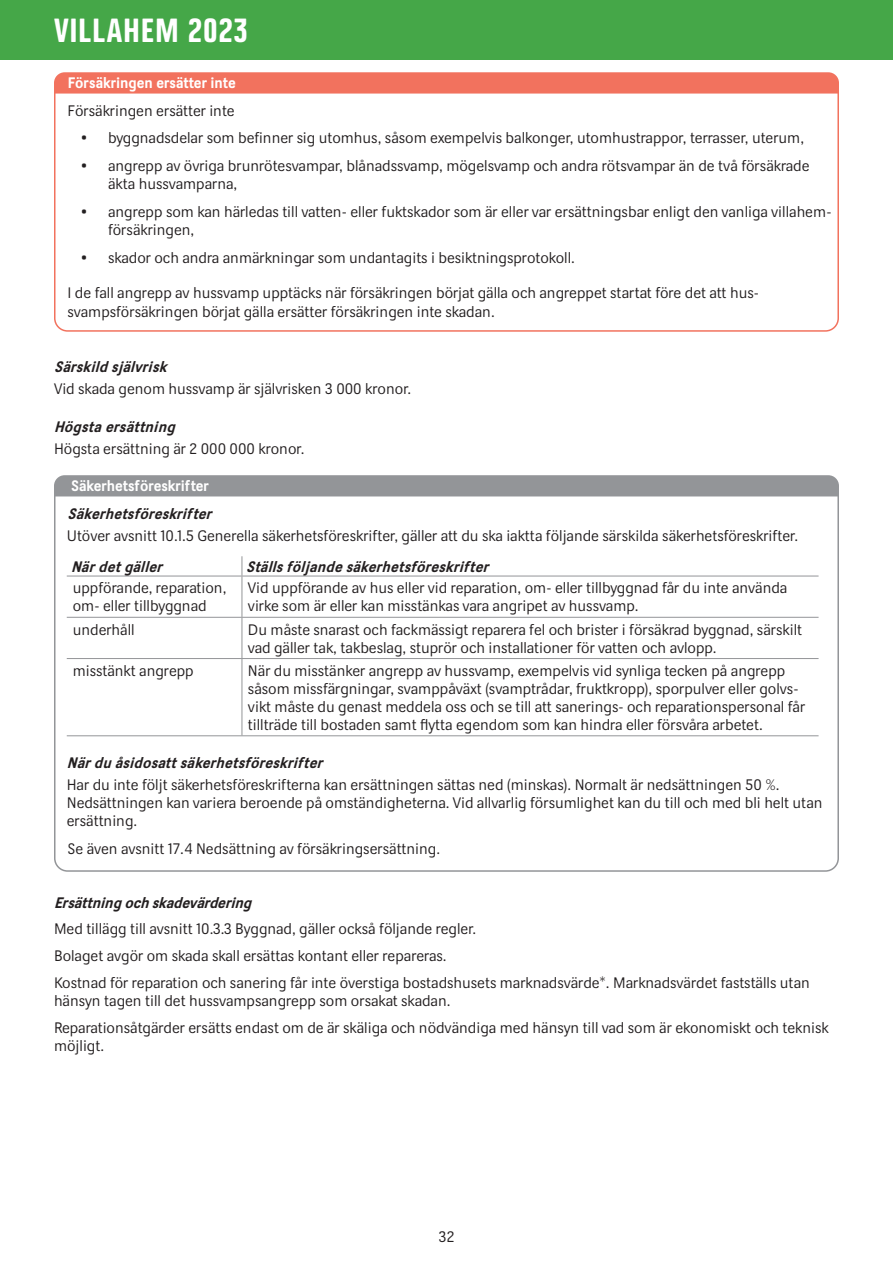
<style>
.page{position:relative;width:893px;height:1263px;background:#fff}
.page>*{position:absolute;margin:0;border:0;box-sizing:border-box;transform-origin:0 0}
.t1{font:33px "Dina Headline";letter-spacing:.02em;color:#fff}
.Villkor_text_2{font:15px/18px "Dina";color:#231f20}
.Villkor_rubrik_5{font:italic 700 15px "Dina";color:#231f20}
.Rad_efter_punktuppst{font:15px/18.8px "Dina";color:#231f20}
.t2{font:700 15px "Dina";color:#fff}
.Villkor_text{font:15px "Dina";color:#231f20}
</style>
<div class="page">
<div style="left:0;top:0;width:893px;height:60px;background:#45a748"></div>
<svg style="left:242px;top:556px;width:1px;height:20px"></svg>
<hr style="left:242px;top:576px;width:1px;height:41px;background:#939598">
<hr style="left:67px;top:617px;width:175px;height:1px;background:#939598">
<hr style="left:242px;top:617px;width:577px;height:1px;background:#939598">
<hr style="left:242px;top:618px;width:1px;height:40px;background:#939598">
<hr style="left:67px;top:658px;width:175px;height:1px;background:#939598">
<hr style="left:242px;top:658px;width:577px;height:1px;background:#939598">
<hr style="left:242px;top:659px;width:1px;height:76px;background:#939598">
<hr style="left:67px;top:576px;width:175px;height:1px;background:#939598">
<hr style="left:242px;top:576px;width:577px;height:1px;background:#939598">
<hr style="left:67px;top:735px;width:175px;height:1px;background:#939598">
<hr style="left:242px;top:735px;width:577px;height:1px;background:#939598">
<svg style="left:54px;top:72px;width:785px;height:22px;background:#f27763"></svg>
<div style="left:54px;top:475px;width:785px;height:21px;background:#939598"></div>
<h1 class="t1" style="left:54px;top:12px;width:195px">VILLAHEM 2023</h1>
<p class="t2" style="left:68px;top:73px;width:170px">Försäkringen ersätter inte</p>
<p class="Villkor_text_2" style="left:68px;top:102px;width:169px">Försäkringen ersätter inte</p>
<p class="Villkor_text_2" style="left:81px;top:129px;width:725px">• byggnadsdelar som befinner sig utomhus, såsom exempelvis balkonger, utomhustrappor, terrasser, uterum,</p>
<p class="Villkor_text_2" style="left:108px;top:156px;width:703px;line-height:18.8px;text-indent:-27px">• angrepp av övriga brunrötesvampar, blånadssvamp, mögelsvamp och andra rötsvampar än de två försäkrade äkta hussvamparna,</p>
<p class="Villkor_text_2" style="left:108px;top:202px;width:725px;line-height:18.8px;text-indent:-27px">• angrepp som kan härledas till vatten- eller fuktskador som är eller var ersättningsbar enligt den vanliga villahem&shy;försäkringen,</p>
<p class="Villkor_text_2" style="left:81px;top:248px;width:495px">• skador och andra anmärkningar som undantagits i besiktningsprotokoll.</p>
<p class="Rad_efter_punktuppst" style="left:68px;top:284px;width:693px">I de fall angrepp av hussvamp upptäcks när försäkringen börjat gälla och angreppet startat före det att hus&shy;svampsförsäkringen börjat gälla ersätter försäkringen inte skadan.</p>
<p class="Villkor_rubrik_5" style="left:54px;top:358px;width:119px">Särskild självrisk</p>
<p class="Villkor_text_2" style="left:54px;top:380px;width:359px">Vid skada genom hussvamp är självrisken 3 000 kronor.</p>
<p class="Villkor_rubrik_5" style="left:54px;top:418px;width:127px">Högstaersättning</p>
<p class="Villkor_text" style="left:54px;top:440px;width:252px">Högsta ersättning är 2 000 000 kronor.</p>
<p class="t2" style="left:71px;top:476px;width:139px">Säkerhetsföreskrifter</p>
<p class="Villkor_rubrik_5" style="left:68px;top:505px;width:150px">Säkerhetsföreskrifter</p>
<p class="Villkor_text_2" style="left:67px;top:527px;width:733px">Utöver avsnitt 10.1.5 Generella säkerhetsföreskrifter, gäller att du ska iaktta följande särskilda säkerhetsföreskrifter.</p>
<p class="Villkor_rubrik_5" style="left:71px;top:557px;width:97px">Närdetgäller</p>
<p class="Villkor_rubrik_5" style="left:246px;top:557px;width:248px">Ställsföljandesäkerhetsföreskrifter</p>
<p class="Villkor_text_2" style="left:73px;top:579px;width:155px">uppförande, reparation, om- eller tillbyggnad</p>
<p class="Villkor_text_2" style="left:248px;top:579px;width:541px">Vid uppförande av hus eller vid reparation, om- eller tillbyggnad får du inte använda virke som är eller kan misstänkas vara angripet av hussvamp.</p>
<p class="Villkor_text_2" style="left:73px;top:620px;width:63px">underhåll</p>
<p class="Villkor_text_2" style="left:248px;top:620px;width:556px">Du måste snarast och fackmässigt reparera fel och brister i försäkrad byggnad, särskilt vad gäller tak, takbeslag, stuprör och installationer för vatten och avlopp.</p>
<p class="Villkor_text_2" style="left:73px;top:661px;width:123px">misstänkt angrepp</p>
<p class="Villkor_text_2" style="left:248px;top:661px;width:559px">När du misstänker angrepp av hussvamp, exempelvis vid synliga tecken på angrepp såsom missfärgningar, svamppåväxt (svamptrådar, fruktkropp), sporpulver eller golvs&shy;vikt måste du genast meddela oss och se till att sanerings- och reparationspersonal får tillträde till bostaden samt flytta egendom som kan hindra eller försvåra arbetet.</p>
<p class="Villkor_rubrik_5" style="left:67px;top:753px;width:262px">Närdu åsidosattsäkerhetsföreskrifter</p>
<p class="Villkor_text_2" style="left:67px;top:776px;width:757px">Har du inte följt säkerhetsföreskrifterna kan ersättningen sättas ned (minskas). Normalt är nedsättningen 50 %.<br>Nedsättningen kan variera beroende på omständigheterna. Vid allvarlig försumlighet kan du till och med bli helt utan ersättning.</p>
<p class="Villkor_text_2" style="left:68px;top:839px;width:374px">Se även avsnitt 17.4 Nedsättning av försäkringsersättning.</p>
<p class="Villkor_rubrik_5" style="left:54px;top:893px;width:203px">Ersättningochskadevärdering</p>
<p class="Villkor_text_2" style="left:54px;top:920px;width:424px">Med tillägg till avsnitt 10.3.3 Byggnad, gäller också följande regler.</p>
<p class="Villkor_text_2" style="left:54px;top:947px;width:394px">Bolaget avgör om skada skall ersättas kontant eller repareras.</p>
<p class="Villkor_text_2" style="left:54px;top:974px;width:757px">Kostnad för reparation och sanering får inte överstiga bostadshusets marknadsvärde*. Marknadsvärdet fastställs utan hänsyn tagen till det hussvampsangrepp som orsakat skadan.</p>
<p class="Villkor_text_2" style="left:54px;top:1019px;width:776px">Reparationsåtgärder ersätts endast om de är skäliga och nödvändiga med hänsyn till vad som är ekonomiskt och teknisk möjligt.</p>
<p class="Villkor_text_2" style="left:439px;top:1227px;width:17px">32</p>
</div>
